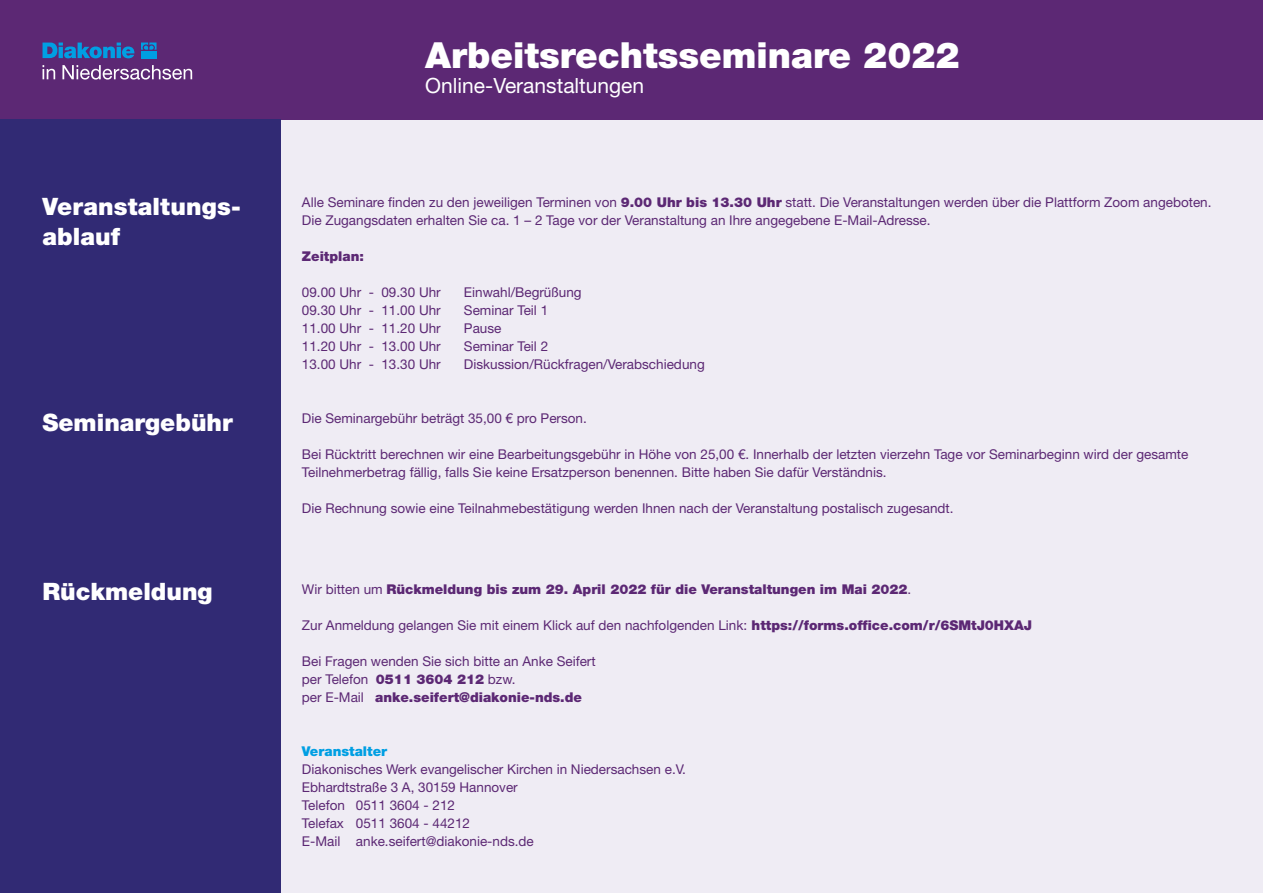
<style>
.page{position:relative;width:1263px;height:893px;background:#fff}
.page>*{position:absolute;margin:0;border:0;box-sizing:border-box;transform-origin:0 0}
.t1{font:900 36px "Helvetica Neue LT Std";color:#fff}
.t2{font:900 24px "Helvetica Neue LT Std";color:#fff}
.t3{font:21px "Helvetica Neue LT Std";color:#fff}
.t4{font:13.5px/18px "Helvetica Neue LT Std";color:#5c2874}
.t5{font:900 13.5px "Helvetica Neue LT Std";color:#5c2874}
.t6{font:900 13.5px "Helvetica Neue LT Std";color:#009fe3}
.s1{font-weight:900}
.s2{font-weight:400}
</style>
<div class="page">
<div style="left:281px;top:119px;width:982px;height:774px;background:#efecf4"></div>
<div style="left:0;top:0;width:1263px;height:119px;background:#5c2874"></div>
<div style="left:0;top:119px;width:281px;height:774px;background:#312a74"></div>
<svg style="left:43px;top:43px;width:91px;height:15px"></svg>
<svg style="left:141px;top:43px;width:16px;height:7px"></svg>
<div style="left:141px;top:51px;width:7px;height:7px;background:#009fe3"></div>
<div style="left:149px;top:51px;width:8px;height:7px;background:#009fe3"></div>
<svg style="left:43px;top:65px;width:149px;height:15px"></svg>
<p class="t1" style="left:425px;top:34px;width:536px">Arbeitsrechtsseminare 2022</p>
<p class="t3" style="left:425px;top:73px;width:221px">Online-Veranstaltungen</p>
<p class="t2" style="left:43px;top:192px;width:200px">Veranstaltungs-</p>
<p class="t2" style="left:43px;top:222px;width:79px">ablauf</p>
<p class="t4" style="left:302px;top:193px;width:911px">Alle Seminare finden zu den jeweiligen Terminen von <span class="s1">9.00 Uhr bis 13.30 Uhr</span> statt. Die Veranstaltungen werden über die Plattform Zoom angeboten.<br>Die Zugangsdaten erhalten Sie ca. 1 – 2 Tage vor der Veranstaltung an Ihre angegebene E-Mail-Adresse.</p>
<p class="t5" style="left:302px;top:248px;width:64px">Zeitplan:</p>
<p class="t4" style="left:302px;top:283px;width:140px">09.00 Uhr - 09.30 Uhr</p>
<p class="t4" style="left:464px;top:283px;width:119px">Einwahl/Begrüßung</p>
<p class="t4" style="left:302px;top:301px;width:140px">09.30 Uhr - 11.00 Uhr</p>
<p class="t4" style="left:464px;top:301px;width:86px">Seminar Teil 1</p>
<p class="t4" style="left:302px;top:319px;width:140px">11.00 Uhr - 11.20 Uhr</p>
<p class="t4" style="left:464px;top:319px;width:39px">Pause</p>
<p class="t4" style="left:302px;top:337px;width:140px">11.20 Uhr - 13.00 Uhr</p>
<p class="t4" style="left:464px;top:337px;width:86px">Seminar Teil 2</p>
<p class="t4" style="left:302px;top:355px;width:140px">13.00 Uhr - 13.30 Uhr</p>
<p class="t4" style="left:464px;top:355px;width:242px">Diskussion/Rückfragen/Verabschiedung</p>
<p class="t2" style="left:43px;top:408px;width:192px">Seminargebühr</p>
<p class="t4" style="left:302px;top:409px;width:286px">Die Seminargebühr beträgt 35,00 € pro Person.</p>
<p class="t4" style="left:302px;top:445px;width:888px">Bei Rücktritt berechnen wir eine Bearbeitungsgebühr in Höhe von 25,00 €. Innerhalb der letzten vierzehn Tage vor Seminarbeginn wird der gesamte<br>Teilnehmerbetrag fällig, falls Sie keine Ersatzperson benennen. Bitte haben Sie dafür Verständnis.</p>
<p class="t4" style="left:302px;top:499px;width:653px">Die Rechnung sowie eine Teilnahmebestätigung werden Ihnen nach der Veranstaltung postalisch zugesandt.</p>
<p class="t2" style="left:43px;top:577px;width:172px">Rückmeldung</p>
<p class="t5" style="left:302px;top:581px;width:611px"><span class="s2">Wir bitten um</span> Rückmeldung bis zum 29. April 2022 für die Veranstaltungen im Mai 2022<span class="s2">.</span></p>
<p class="t4" style="left:302px;top:616px;width:732px">Zur Anmeldung gelangen Sie mit einem Klick auf den nachfolgenden Link: <span class="s1">https://forms.office.com/r/6SMtJ0HXAJ</span></p>
<p class="t4" style="left:302px;top:652px;width:295px">Bei Fragen wenden Sie sich bitte an Anke Seifert</p>
<p class="t4" style="left:302px;top:670px;width:215px">per Telefon <span class="s1">0511 3604 212</span> bzw.</p>
<p class="t5" style="left:302px;top:689px;width:282px"><span class="s2">per E-Mail</span> anke.seifert@diakonie-nds.de</p>
<p class="t6" style="left:302px;top:743px;width:87px">Veranstalter</p>
<p class="t4" style="left:302px;top:760px;width:386px">Diakonisches Werk evangelischer Kirchen in Niedersachsen e.V.</p>
<p class="t4" style="left:302px;top:778px;width:217px">Ebhardtstraße 3 A, 30159 Hannover</p>
<p class="t4" style="left:302px;top:796px;width:155px">Telefon 0511 3604 - 212</p>
<p class="t4" style="left:302px;top:814px;width:170px">Telefax 0511 3604 - 44212</p>
<p class="t4" style="left:302px;top:832px;width:233px">E-Mail anke.seifert@diakonie-nds.de</p>
</div>
